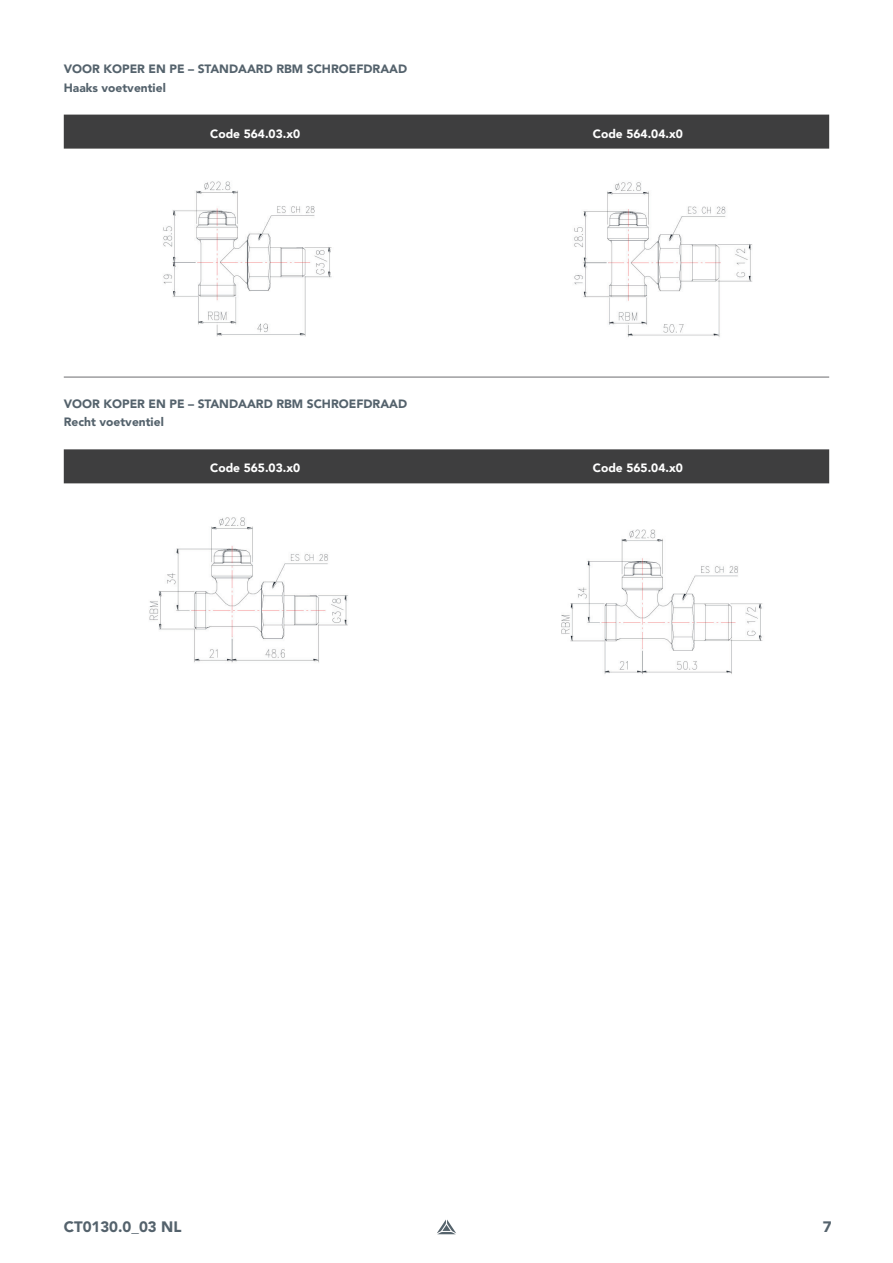
<style>
.page{position:relative;width:893px;height:1263px;background:#fff}
.page>*{position:absolute;margin:0;border:0;box-sizing:border-box;transform-origin:0 0}
.t1{font:900 15px "Avenir LT Pro";color:#54626c}
.t2{font:900 12px/18.6px "Avenir LT Pro";color:#54626c}
.t3{font:900 12px "Avenir";color:#fff}
</style>
<div class="page">
<svg style="left:437px;top:1219px;width:19px;height:15px"></svg>
<img style="left:163px;top:181px;width:590px;height:156px">
<img style="left:149px;top:517px;width:614px;height:157px">
<hr style="left:64px;top:377px;width:765px;height:1px;background:#6c6d70">
<div style="left:64px;top:115px;width:765px;height:34px;background:#3e3e3f"></div>
<div style="left:64px;top:449px;width:765px;height:34px;background:#3e3e3f"></div>
<p class="t2" style="left:64px;top:59px;width:345px">VOOR KOPER EN PE – STANDAARD RBM SCHROEFDRAAD<br>Haaks voetventiel</p>
<p class="t3" style="left:210px;top:123px;width:91px">Code 564.03.x0</p>
<p class="t3" style="left:593px;top:123px;width:91px">Code 564.04.x0</p>
<p class="t2" style="left:64px;top:394px;width:345px">VOOR KOPER EN PE – STANDAARD RBM SCHROEFDRAAD<br>Recht voetventiel</p>
<p class="t3" style="left:210px;top:458px;width:91px">Code 565.03.x0</p>
<p class="t3" style="left:593px;top:458px;width:91px">Code 565.04.x0</p>
<p class="t1" style="left:64px;top:1218px;width:119px">CT0130.0_03 NL</p>
<p class="t1" style="left:823px;top:1218px;width:10px">7</p>
</div>
